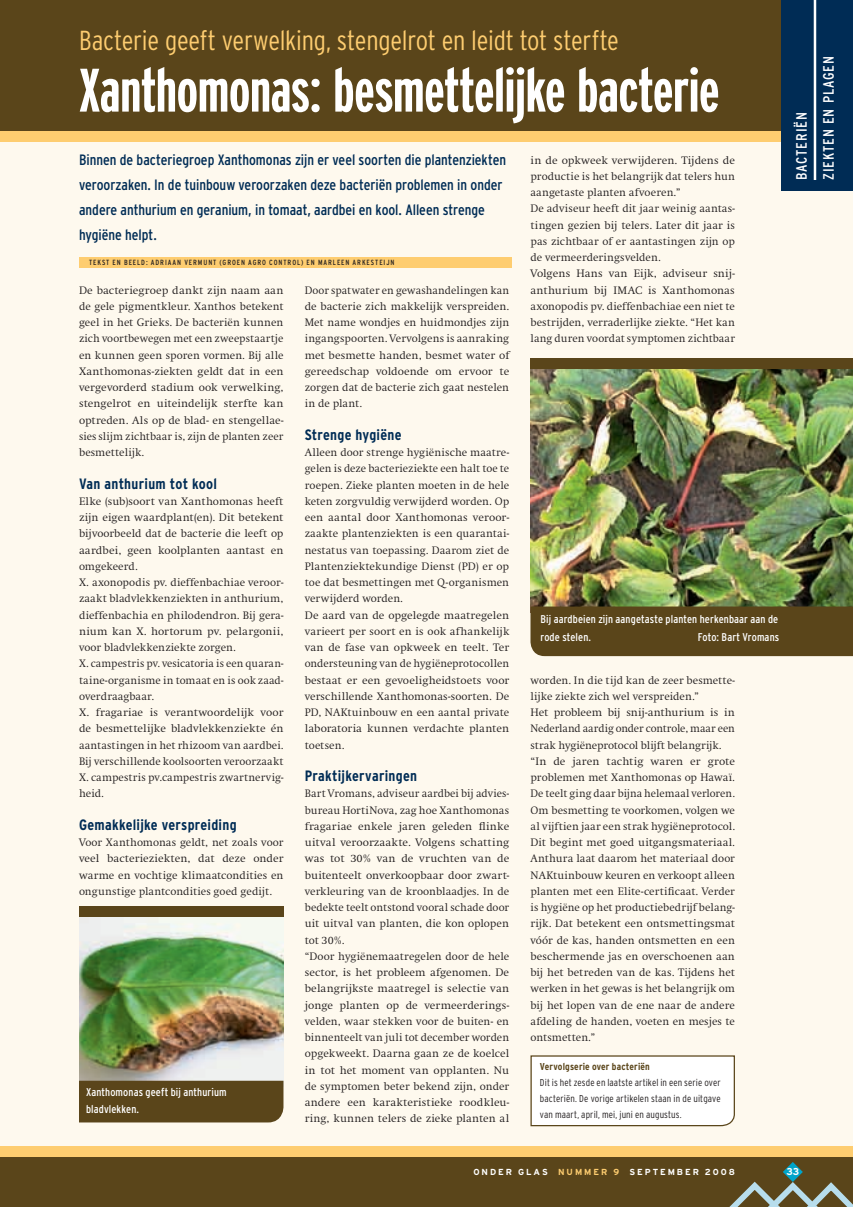
<style>
.page{position:relative;width:853px;height:1207px;background:#fff}
.page>*{position:absolute;margin:0;border:0;box-sizing:border-box;transform-origin:0 0}
.t1{font:700 extra-condensed 61.25px "Interstate";letter-spacing:-.01em;color:#fff}
.t2{font:300 condensed 27.5px "Interstate";letter-spacing:-.01em;color:#fecd70}
.t3{font:condensed 15px/25px "Interstate";color:#002c55}
.t4{font:700 condensed 15px "Interstate";letter-spacing:.015em;color:#002c55}
.t5{font:condensed 15px/27.1px "Interstate";letter-spacing:.06em;color:#fff}
.t6{font:300 11.25px/16.2px "Swift";letter-spacing:.005em;color:#231f20}
.t7{font:condensed 11.25px/17.5px "Interstate";letter-spacing:.01em;color:#fff}
.t8{font:300 condensed 10px/16.2px "Interstate";letter-spacing:.01em;color:#231f20;text-align:justify}
.t9{font:700 condensed 10px "Interstate";letter-spacing:.015em;color:#5a451a}
.t10{font:700 10px "Interstate";color:#fff}
.t11{font:700 8.75px "Interstate";letter-spacing:.22em;color:#fff}
.t12{font:condensed 7.5px "Interstate";letter-spacing:.12em;color:#231f20}
.s1{color:#fecd70}
</style>
<div class="page">
<div style="left:0;top:131px;width:852px;height:1032px;background:#fef9ee"></div>
<div style="left:0;top:1146px;width:852px;height:61px;background:#5a451a"></div>
<div style="left:0;top:0;width:852px;height:142px;background:#5a451a"></div>
<div style="left:0;top:1146px;width:852px;height:10px;background:#fecd70"></div>
<svg style="left:530px;top:1055px;width:205px;height:72px;background:#f7f6f4"></svg>
<div style="left:781px;top:0;width:71px;height:191px;background:#002c55"></div>
<div style="left:79px;top:258px;width:432px;height:10px;background:#fecd70"></div>
<hr style="left:813px;top:0;width:3px;height:180px;background:#fff">
<div style="left:0;top:131px;width:781px;height:11px;background:#fecd70"></div>
<img style="left:530px;top:369px;width:322px;height:237px">
<div style="left:530px;top:358px;width:322px;height:11px;background:#5a451a"></div>
<div style="left:530px;top:606px;width:322px;height:50px;background:#5a451a"></div>
<img style="left:79px;top:916px;width:204px;height:163px">
<div style="left:79px;top:906px;width:204px;height:10px;background:#5a451a"></div>
<svg style="left:79px;top:1079px;width:205px;height:44px;background:#624e25"></svg>
<svg style="left:729px;top:1162px;width:124px;height:45px"></svg>
<h2 class="t2" style="left:79px;top:25px;width:541px">Bacterie geeft verwelking, stengelrot en leidt tot sterfte</h2>
<h1 class="t1" style="left:79px;top:56px;width:642px">Xanthomonas: besmettelijke bacterie</h1>
<p class="t3" style="left:79px;top:147px;width:428px">Binnen de bacteriegroep Xanthomonas zijn er veel soorten die plantenziekten veroorzaken. In de tuinbouw veroorzaken deze bacteriën problemen in onder andere anthurium en geranium, in tomaat, aardbei en kool. Alleen strenge hygiëne helpt.</p>
<p class="t12" style="left:89px;top:258px;width:307px">TEKST EN BEELD: ADRIAAN VERMUNT (GROEN AGRO CONTROL) EN MARLEEN ARKESTEIJN</p>
<p class="t6" style="left:79px;top:282px;width:206px;text-align:justify">De bacteriegroep dankt zijn naam aan de gele pigmentkleur. Xanthos betekent geel in het Grieks. De bacteriën kunnen zich voortbewegen met een zweepstaartje en kunnen geen sporen vormen. Bij alle Xanthomonas-ziekten geldt dat in een vergevorderd stadium ook verwelking, stengelrot en uiteindelijk sterfte kan optreden. Als op de blad- en stengellae&shy;sies slijm zichtbaar is, zijn de planten zeer besmettelijk.</p>
<h3 class="t4" style="left:79px;top:475px;width:139px">Van anthurium tot kool</h3>
<p class="t6" style="left:79px;top:493px;width:206px">Elke (sub)soort van Xanthomonas heeft zijn eigen waardplant(en). Dit betekent bijvoorbeeld dat de bacterie die leeft op aardbei, geen koolplanten aantast en omgekeerd.<br>X. axonopodis pv. dieffenbachiae veroor&shy;zaakt bladvlekkenziekten in anthurium, dieffenbachia en philodendron. Bij gera&shy;nium kan X. hortorum pv. pelargonii, voor bladvlekkenziekte zorgen.<br>X. campestris pv. vesicatoria is een quaran&shy;taine-organisme in tomaat en is ook zaad&shy;overdraagbaar.<br>X. fragariae is verantwoordelijk voor de besmettelijke bladvlekkenziekte én aantastingen in het rhizoom van aardbei.<br>Bij verschillende koolsoorten veroorzaakt X. campestris pv.campestris zwartnervig&shy;heid.</p>
<h3 class="t4" style="left:79px;top:816px;width:159px">Gemakkelijke verspreiding</h3>
<p class="t6" style="left:79px;top:834px;width:206px;text-align:justify">Voor Xanthomonas geldt, net zoals voor veel bacterieziekten, dat deze onder warme en vochtige klimaatcondities en ongunstige plantcondities goed gedijt.</p>
<p class="t7" style="left:86px;top:1083px;width:142px">Xanthomonas geeft bij anthurium bladvlekken.</p>
<p class="t6" style="left:305px;top:282px;width:206px;text-align:justify">Door spatwater en gewashandelingen kan de bacterie zich makkelijk verspreiden.<br>Met name wondjes en huidmondjes zijn ingangspoorten. Vervolgens is aanraking met besmette handen, besmet water of gereedschap voldoende om ervoor te zorgen dat de bacterie zich gaat nestelen in de plant.</p>
<h3 class="t4" style="left:305px;top:426px;width:98px">Strenge hygiëne</h3>
<p class="t6" style="left:305px;top:444px;width:206px">Alleen door strenge hygiënische maatre&shy;gelen is deze bacterieziekte een halt toe te roepen. Zieke planten moeten in de hele keten zorgvuldig verwijderd worden. Op een aantal door Xanthomonas veroor&shy;zaakte plantenziekten is een quarantai&shy;nestatus van toepassing. Daarom ziet de Plantenziektekundige Dienst (PD) er op toe dat besmettingen met Q-organismen verwijderd worden.<br>De aard van de opgelegde maatregelen varieert per soort en is ook afhankelijk van de fase van opkweek en teelt. Ter ondersteuning van de hygiëneprotocollen bestaat er een gevoeligheidstoets voor verschillende Xanthomonas-soorten. De PD, NAKtuinbouw en een aantal private laboratoria kunnen verdachte planten toetsen.</p>
<h3 class="t4" style="left:305px;top:767px;width:114px">Praktijkervaringen</h3>
<p class="t6" style="left:305px;top:786px;width:206px">Bart Vromans, adviseur aardbei bij advies&shy;bureau HortiNova, zag hoe Xanthomonas fragariae enkele jaren geleden flinke uitval veroorzaakte. Volgens schatting was tot 30% van de vruchten van de buitenteelt onverkoopbaar door zwart&shy;verkleuring van de kroonblaadjes. In de bedekte teelt ontstond vooral schade door uit uitval van planten, die kon oplopen tot 30%.<br>“Door hygiënemaatregelen door de hele sector, is het probleem afgenomen. De belangrijkste maatregel is selectie van jonge planten op de vermeerderings&shy;velden, waar stekken voor de buiten- en binnenteelt van juli tot december worden opgekweekt. Daarna gaan ze de koelcel in tot het moment van opplanten. Nu de symptomen beter bekend zijn, onder andere een karakteristieke roodkleu&shy;ring, kunnen telers de zieke planten al</p>
<p class="t6" style="left:530px;top:152px;width:206px">in de opkweek verwijderen. Tijdens de productie is het belangrijk dat telers hun aangetaste planten afvoeren.”<br>De adviseur heeft dit jaar weinig aantas&shy;tingen gezien bij telers. Later dit jaar is pas zichtbaar of er aantastingen zijn op de vermeerderingsvelden.<br>Volgens Hans van Eijk, adviseur snij&shy;anthurium bij IMAC is Xanthomonas axonopodis pv. dieffenbachiae een niet te bestrijden, verraderlijke ziekte. “Het kan lang duren voordat symptomen zichtbaar</p>
<p class="t7" style="left:540px;top:610px;width:239px">Bij aardbeien zijn aangetaste planten herkenbaar aan de rode stelen.</p>
<p class="t7" style="left:697px;top:628px;width:83px">Foto: Bart Vromans</p>
<p class="t6" style="left:530px;top:672px;width:206px">worden. In die tijd kan de zeer besmette&shy;lijke ziekte zich wel verspreiden.”<br>Het probleem bij snij-anthurium is in Nederland aardig onder controle, maar een strak hygiëneprotocol blijft belangrijk. “In de jaren tachtig waren er grote problemen met Xanthomonas op Hawaï.<br>De teelt ging daar bijna helemaal verloren.<br>Om besmetting te voorkomen, volgen we al vijftien jaar een strak hygiëneprotocol.<br>Dit begint met goed uitgangsmateriaal.<br>Anthura laat daarom het materiaal door NAKtuinbouw keuren en verkoopt alleen planten met een Elite-certificaat. Verder is hygiëne op het productiebedrijf belang&shy;rijk. Dat betekent een ontsmettingsmat vóór de kas, handen ontsmetten en een beschermende jas en overschoenen aan bij het betreden van de kas. Tijdens het werken in het gewas is het belangrijk om bij het lopen van de ene naar de andere afdeling de handen, voeten en mesjes te ontsmetten.”</p>
<p class="t9" style="left:540px;top:1060px;width:111px">Vervolgserie over bacteriën</p>
<p class="t8" style="left:540px;top:1074px;width:182px">Dit is het zesde en laatste artikel in een serie over bacteriën. De vorige artikelen staan in de uitgave van maart, april, mei, juni en augustus.</p>
<h3 class="t5" style="left:787px;top:180px;width:125px;rotate:-90deg">BACTERIËN<br>ZIEKTEN EN PLAGEN</h3>
<p class="t11" style="left:473px;top:1167px;width:263px">ONDER GLAS <span class="s1">NUMMER 9</span> SEPTEMBER 2008</p>
<p class="t10" style="left:786px;top:1166px;width:14px">33</p>
</div>
